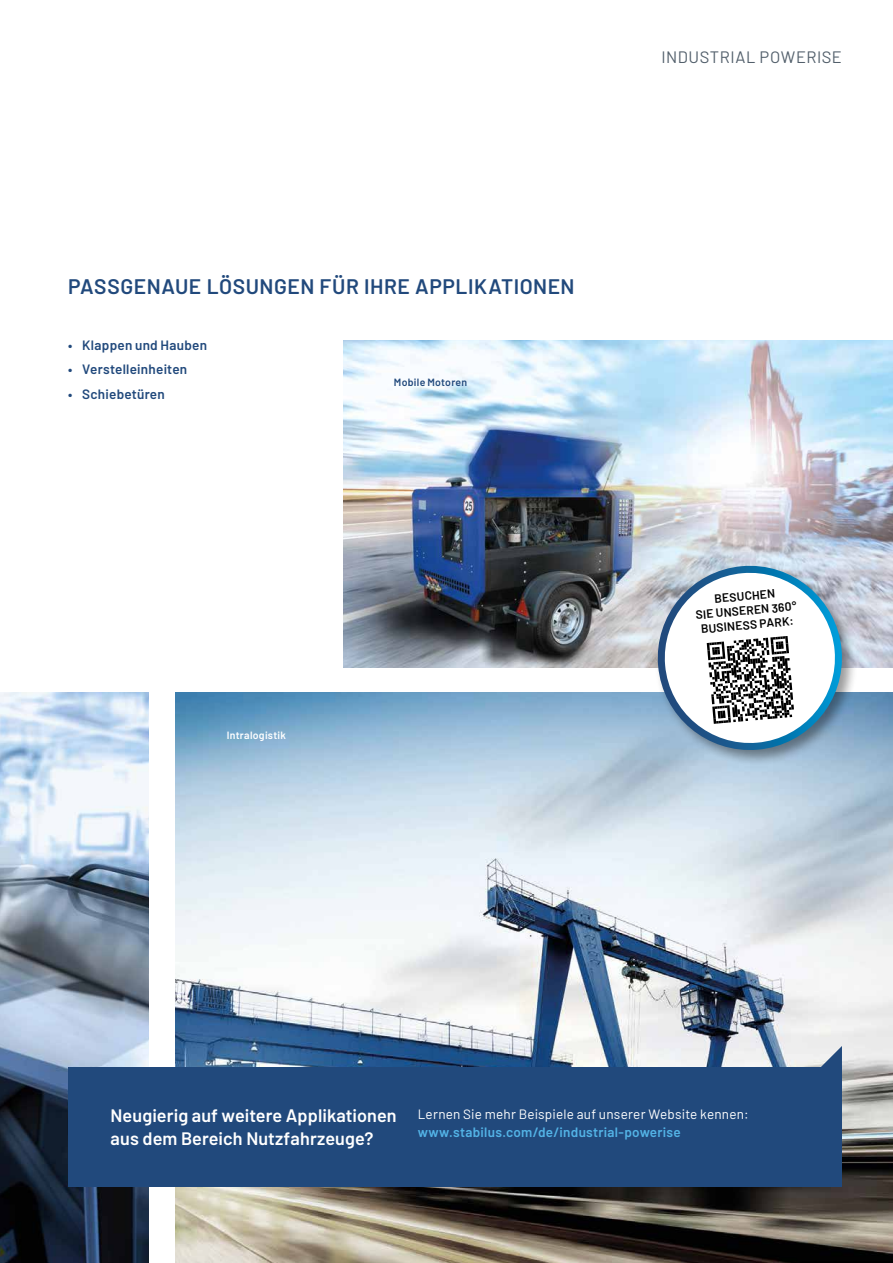
<style>
.page{position:relative;width:893px;height:1263px;background:#fff}
.page>*{position:absolute;margin:0;border:0;box-sizing:border-box;transform-origin:0 0}
.t1{font:600 21px "Barlow";letter-spacing:.025em;color:#21497c}
.t2{font:600 18px/22.5px "Barlow";letter-spacing:.005em;color:#fff}
.t3{font:16.5px "Barlow";letter-spacing:.03em;color:#525f6b}
.t4{font:600 13.5px "Barlow";letter-spacing:.02em;color:#21497c}
.t5{font:13.5px "Barlow";letter-spacing:.015em;color:#fff}
.t6{font:600 13.5px "Barlow";letter-spacing:.02em;color:#53b3e6}
.t7{font:600 12px/14.4px "Barlow";color:#000;text-align:center}
.t8{font:600 10.5px "Barlow";letter-spacing:.025em;color:#fff}
.t9{font:600 10.5px "Barlow";letter-spacing:.025em;color:#21497c}
</style>
<div class="page">
<img style="left:176px;top:693px;width:717px;height:570px">
<img style="left:343px;top:340px;width:550px;height:328px">
<img style="left:0;top:693px;width:149px;height:570px">
<div style="left:654px;top:562px;width:204px;height:204px;background:#000;opacity:.4"></div>
<svg style="left:657px;top:565px;width:185px;height:189px"></svg>
<div style="left:68px;top:1067px;width:774px;height:119px;background:#21497c"></div>
<svg style="left:821px;top:1046px;width:21px;height:21px"></svg>
<p class="t1" style="left:68px;top:271px;width:508px">PASSGENAUE LÖSUNGEN FÜR IHRE APPLIKATIONEN</p>
<p class="t4" style="left:68px;top:335px;width:141px">• Klappen und Hauben</p>
<p class="t4" style="left:68px;top:359px;width:121px">• Verstelleinheiten</p>
<p class="t4" style="left:68px;top:384px;width:98px">• Schiebetüren</p>
<p class="t9" style="left:394px;top:375px;width:75px">Mobile Motoren</p>
<p class="t8" style="left:227px;top:727px;width:61px">Intralogistik</p>
<p class="t3" style="left:662px;top:45px;width:182px">INDUSTRIAL POWERISE</p>
<p class="t7" style="left:694px;top:592px;width:103px;rotate:-5deg">BESUCHEN<br>SIE UNSEREN 360°<br>BUSINESS PARK:</p>
<p class="t2" style="left:111px;top:1103px;width:288px">Neugierig auf weitere Applikationen aus dem Bereich Nutzfahrzeuge?</p>
<p class="t5" style="left:418px;top:1104px;width:332px">Lernen Sie mehr Beispiele auf unserer Website kennen:</p>
<p class="t6" style="left:418px;top:1122px;width:264px">www.stabilus.com/de/industrial-powerise</p>
</div>
